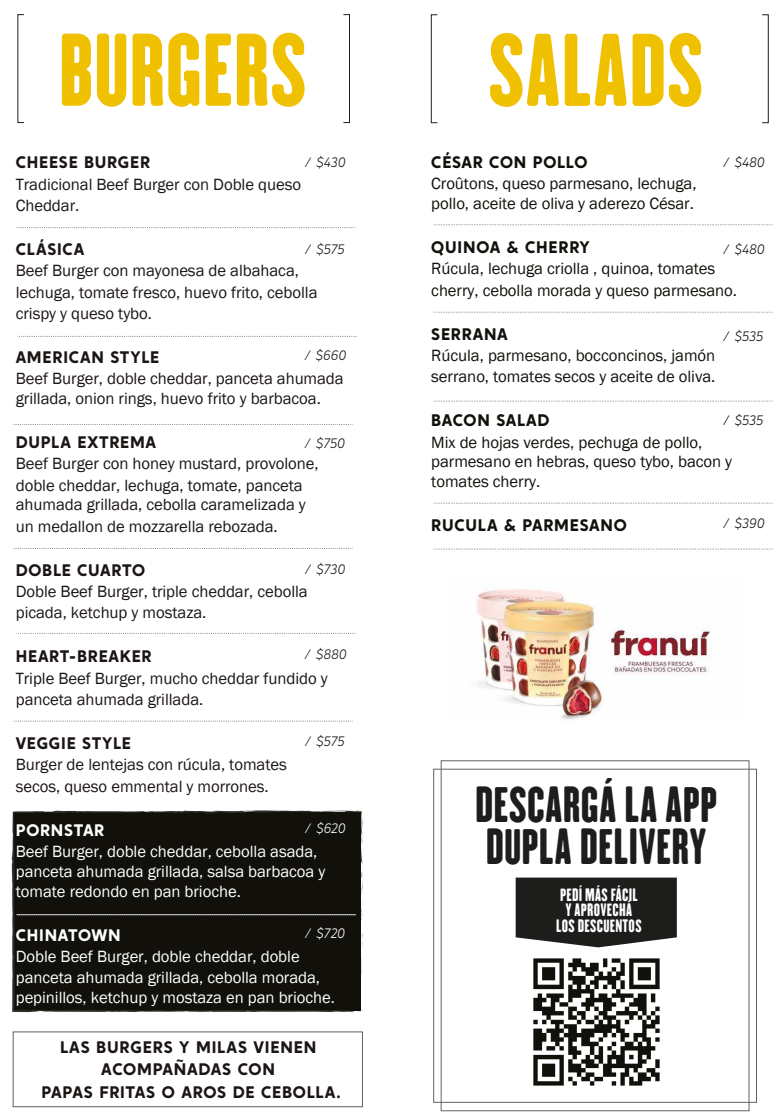
<style>
.page{position:relative;width:777px;height:1116px;background:#fff}
.page>*{position:absolute;margin:0;border:0;box-sizing:border-box;transform-origin:0 0}
.t1{font:91.19px "H.H.Samuel";letter-spacing:.005em;color:#efc100}
.t2{font:44.69px/41.7px "H.H.Samuel";letter-spacing:.005em;color:#1d1d1b}
.t3{font:16.75px/19.8px "Franklin Gothic";letter-spacing:-.005em;color:#12100b}
.t4{font:700 16.75px "Crossten";letter-spacing:.045em;color:#12100b}
.t5{font:16.69px/21.2px "Franklin Gothic";letter-spacing:-.005em;color:#1b1514}
.t6{font:16.69px/19.8px "Franklin Gothic";letter-spacing:-.005em;color:#fff}
.t7{font:700 16.69px/21.2px "Crossten";letter-spacing:.045em;color:#1b1514;text-align:center}
.t8{font:700 16.69px "Crossten";letter-spacing:.035em;color:#fff}
.t9{font:15.88px/15.4px "H.H.Samuel";letter-spacing:.015em;color:#fff;text-align:center}
.t10{font:italic 300 13.69px "Crossten";letter-spacing:.02em;color:#1b1514}
.t11{font:italic 300 13.69px "Crossten";letter-spacing:.035em;color:#12100b}
.t12{font:italic 300 13.69px "Crossten";letter-spacing:.015em;color:#fff}
</style>
<div class="page">
<div style="left:12px;top:921px;width:350px;height:91px;background:#12100b"></div>
<svg style="left:351px;top:1008px;width:12px;height:4px"></svg>
<svg style="left:433px;top:224px;width:340px;height:1px"></svg>
<svg style="left:433px;top:312px;width:340px;height:1px"></svg>
<svg style="left:433px;top:401px;width:340px;height:1px"></svg>
<svg style="left:433px;top:503px;width:340px;height:1px"></svg>
<svg style="left:433px;top:549px;width:340px;height:1px"></svg>
<div style="left:343px;top:14px;width:7px;height:109px;border:1px solid #281c19"></div>
<svg style="left:18px;top:336px;width:339px;height:1px"></svg>
<svg style="left:13px;top:424px;width:340px;height:1px"></svg>
<svg style="left:13px;top:548px;width:340px;height:1px"></svg>
<svg style="left:18px;top:633px;width:338px;height:1px"></svg>
<svg style="left:13px;top:721px;width:340px;height:1px"></svg>
<svg style="left:16px;top:227px;width:340px;height:1px"></svg>
<div style="left:12px;top:810px;width:351px;height:111px;background:#12100b"></div>
<div style="left:430px;top:14px;width:7px;height:109px;border:1px solid #281c19"></div>
<img style="left:476px;top:589px;width:234px;height:131px">
<svg style="left:515px;top:877px;width:161px;height:70px;background:#2e2e2c"></svg>
<img style="left:533px;top:958px;width:127px;height:128px">
<div style="left:441px;top:760px;width:308px;height:350px;border:1px solid #666362"></div>
<div style="left:433px;top:769px;width:323px;height:333px;border:1px solid #666362"></div>
<h1 class="t1" style="left:58px;top:12px;width:250px">BURGERS</h1>
<p class="t10" style="left:305px;top:154px;width:42px">/ $430</p>
<p class="t7" style="left:16px;top:152px;width:136px">CHEESE BURGER</p>
<p class="t5" style="left:16px;top:174px;width:287px">Tradicional Beef Burger con Doble queso<br>Cheddar.</p>
<p class="t7" style="left:16px;top:238px;width:70px">CLÁSICA</p>
<p class="t5" style="left:16px;top:260px;width:303px">Beef Burger con mayonesa de albahaca, lechuga, tomate fresco, huevo frito, cebolla crispy y queso tybo.</p>
<p class="t7" style="left:16px;top:346px;width:145px">AMERICAN STYLE</p>
<p class="t5" style="left:16px;top:369px;width:329px;line-height:19.8px">Beef Burger, doble cheddar, panceta ahumada grillada, onion rings, huevo frito y barbacoa.</p>
<p class="t7" style="left:16px;top:431px;width:142px">DUPLA EXTREMA</p>
<p class="t5" style="left:16px;top:453px;width:304px">Beef Burger con honey mustard, provolone, doble cheddar, lechuga, tomate, panceta</p>
<p class="t5" style="left:16px;top:494px;width:291px">ahumada grillada, cebolla caramelizada y un medallon de mozzarella rebozada.</p>
<p class="t7" style="left:16px;top:559px;width:131px">DOBLE CUARTO</p>
<p class="t5" style="left:16px;top:581px;width:293px">Doble Beef Burger, triple cheddar, cebolla picada, ketchup y mostaza.</p>
<p class="t7" style="left:16px;top:646px;width:137px">HEART-BREAKER</p>
<p class="t5" style="left:16px;top:668px;width:313px">Triple Beef Burger, mucho cheddar fundido y panceta ahumada grillada.</p>
<p class="t7" style="left:16px;top:732px;width:116px">VEGGIE STYLE</p>
<p class="t5" style="left:16px;top:754px;width:272px">Burger de lentejas con rúcula, tomates secos, queso emmental y morrones.</p>
<p class="t8" style="left:16px;top:819px;width:90px">PORNSTAR</p>
<p class="t6" style="left:16px;top:842px;width:311px">Beef Burger, doble cheddar, cebolla asada, panceta ahumada grillada, salsa barbacoa y tomate redondo en pan brioche.</p>
<p class="t8" style="left:16px;top:924px;width:106px">CHINATOWN</p>
<p class="t6" style="left:16px;top:946px;width:306px;line-height:21.2px">Doble Beef Burger, doble cheddar, doble panceta ahumada grillada, cebolla morada,</p>
<p class="t6" style="left:16px;top:987px;width:320px">pepinillos, ketchup y mostaza en pan brioche.</p>
<p class="t10" style="left:305px;top:241px;width:41px">/ $575</p>
<p class="t10" style="left:304px;top:347px;width:43px">/ $660</p>
<p class="t10" style="left:305px;top:434px;width:42px">/ $750</p>
<p class="t10" style="left:305px;top:561px;width:42px">/ $730</p>
<p class="t10" style="left:305px;top:646px;width:44px">/ $880</p>
<p class="t10" style="left:305px;top:732px;width:41px">/ $575</p>
<p class="t12" style="left:305px;top:819px;width:42px">/ $620</p>
<p class="t12" style="left:305px;top:925px;width:42px">/ $720</p>
<p class="t7" style="left:60px;top:1036px;width:258px">LAS BURGERS Y MILAS VIENEN<br>ACOMPAÑADAS CON</p>
<p class="t7" style="left:41px;top:1080px;width:300px">PAPAS FRITAS O AROS DE CEBOLLA.</p>
<h1 class="t1" style="left:488px;top:12px;width:217px">SALADS</h1>
<p class="t4" style="left:431px;top:151px;width:157px">CÉSAR CON POLLO</p>
<p class="t3" style="left:431px;top:174px;width:267px">Croûtons, queso parmesano, lechuga, pollo, aceite de oliva y aderezo César.</p>
<p class="t4" style="left:431px;top:236px;width:160px">QUINOA &amp; CHERRY</p>
<p class="t3" style="left:431px;top:258px;width:307px;line-height:21.3px">Rúcula, lechuga criolla , quinoa, tomates cherry, cebolla morada y queso parmesano.</p>
<p class="t4" style="left:431px;top:323px;width:78px">SERRANA</p>
<p class="t3" style="left:431px;top:345px;width:285px;line-height:21.3px">Rúcula, parmesano, bocconcinos, jamón serrano, tomates secos y aceite de oliva.</p>
<p class="t4" style="left:431px;top:410px;width:119px">BACON SALAD</p>
<p class="t3" style="left:431px;top:432px;width:302px">Mix de hojas verdes, pechuga de pollo, parmesano en hebras, queso tybo, bacon y tomates cherry.</p>
<p class="t4" style="left:431px;top:515px;width:197px">RUCULA &amp; PARMESANO</p>
<p class="t11" style="left:723px;top:153px;width:43px">/ $480</p>
<p class="t11" style="left:723px;top:241px;width:43px">/ $480</p>
<p class="t11" style="left:723px;top:328px;width:41px">/ $535</p>
<p class="t11" style="left:723px;top:412px;width:41px">/ $535</p>
<p class="t11" style="left:723px;top:514px;width:43px">/ $390</p>
<h2 class="t2" style="left:475px;top:782px;width:244px">DESCARGÁ LA APP<br>DUPLA DELIVERY</h2>
<p class="t9" style="left:556px;top:886px;width:87px">PEDÍ MÁS FÁCIL<br>Y APROVECHÁ<br>LOS DESCUENTOS</p>
</div>
